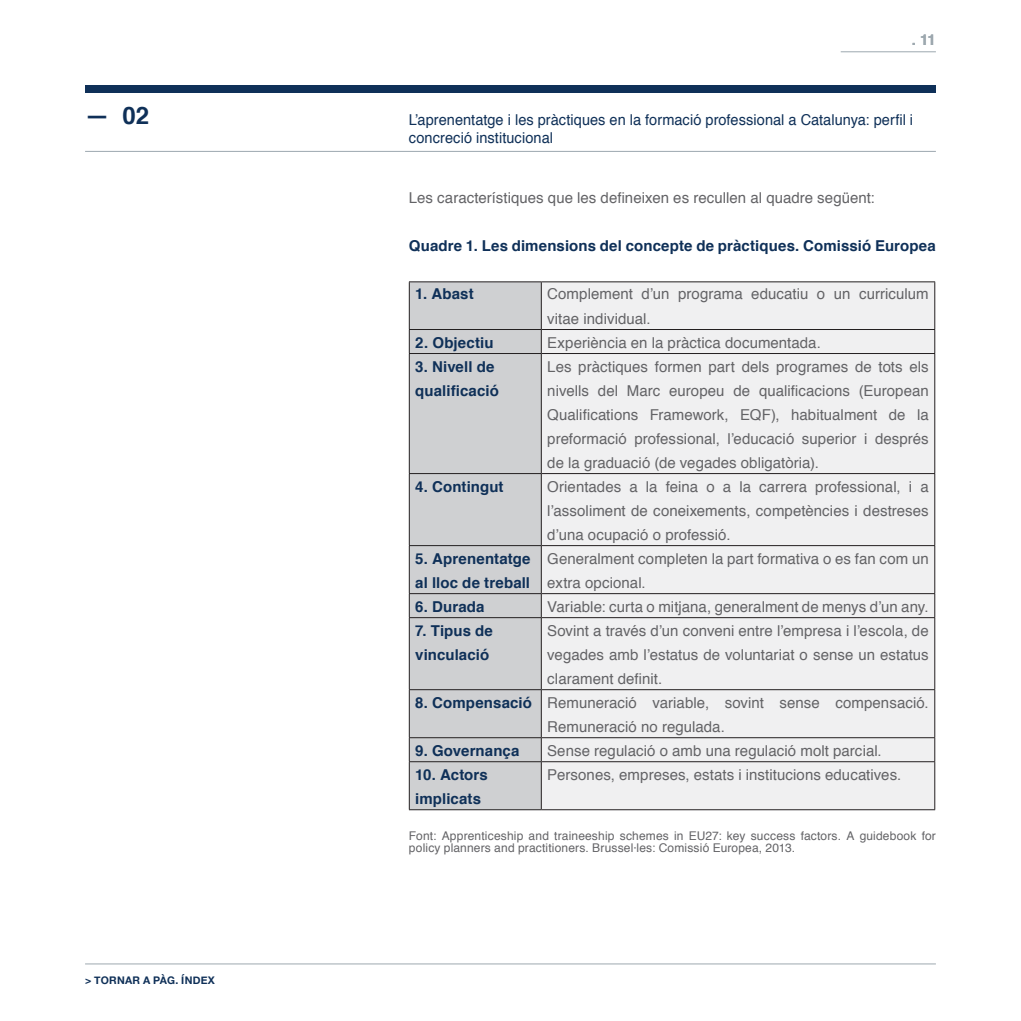
<style>
.page{position:relative;width:1021px;height:1021px;background:#fff}
.page>*{position:absolute;margin:0;border:0;box-sizing:border-box;transform-origin:0 0}
.t1{font:700 24px "Helvetica";color:#0f3058}
.t2{font:15px/24px "Helvetica";letter-spacing:.005em;color:#636366}
.t3{font:700 15px/24px "Helvetica";letter-spacing:.005em;color:#0f3058}
.t4{font:15px/18px "Helvetica";letter-spacing:.005em;color:#0f3058}
.t5{font:700 15px "Helvetica";color:#9da8af}
.t6{font:12px/12px "Helvetica";letter-spacing:.015em;color:#636366}
.t7{font:700 10.5px "Helvetica Neue";letter-spacing:.02em;color:#0f3058}
.s1{font-weight:700;color:#0f3058}
</style>
<div class="page">
<hr style="left:840px;top:51px;width:95px;height:1px;background:#9da8af">
<hr style="left:85px;top:963px;width:850px;height:1px;background:#9da8af">
<div style="left:410px;top:282px;width:131px;height:527px;background:#cfd0d2"></div>
<div style="left:542px;top:282px;width:392px;height:527px;background:#f0f0f1"></div>
<hr style="left:409px;top:281px;width:132px;height:1px;background:#231f20">
<hr style="left:409px;top:282px;width:1px;height:47px;background:#231f20">
<hr style="left:409px;top:329px;width:132px;height:1px;background:#231f20">
<svg style="left:409px;top:330px;width:1px;height:23px"></svg>
<hr style="left:409px;top:353px;width:132px;height:1px;background:#231f20">
<hr style="left:409px;top:354px;width:1px;height:119px;background:#231f20">
<hr style="left:409px;top:473px;width:132px;height:1px;background:#231f20">
<hr style="left:409px;top:474px;width:1px;height:71px;background:#231f20">
<hr style="left:409px;top:545px;width:132px;height:1px;background:#231f20">
<hr style="left:409px;top:546px;width:1px;height:47px;background:#231f20">
<hr style="left:409px;top:593px;width:132px;height:1px;background:#231f20">
<svg style="left:409px;top:594px;width:1px;height:23px"></svg>
<hr style="left:409px;top:617px;width:132px;height:1px;background:#231f20">
<hr style="left:409px;top:618px;width:1px;height:71px;background:#231f20">
<hr style="left:409px;top:689px;width:132px;height:1px;background:#231f20">
<hr style="left:409px;top:690px;width:1px;height:47px;background:#231f20">
<hr style="left:409px;top:737px;width:132px;height:1px;background:#231f20">
<svg style="left:409px;top:738px;width:1px;height:23px"></svg>
<hr style="left:409px;top:761px;width:132px;height:1px;background:#231f20">
<hr style="left:409px;top:762px;width:1px;height:47px;background:#231f20">
<hr style="left:409px;top:809px;width:132px;height:1px;background:#231f20">
<hr style="left:541px;top:281px;width:394px;height:1px;background:#231f20">
<hr style="left:541px;top:282px;width:1px;height:47px;background:#231f20">
<hr style="left:934px;top:282px;width:1px;height:47px;background:#231f20">
<hr style="left:541px;top:329px;width:394px;height:1px;background:#231f20">
<svg style="left:541px;top:330px;width:1px;height:23px"></svg>
<svg style="left:934px;top:330px;width:1px;height:23px"></svg>
<hr style="left:541px;top:353px;width:394px;height:1px;background:#231f20">
<hr style="left:541px;top:354px;width:1px;height:119px;background:#231f20">
<hr style="left:934px;top:354px;width:1px;height:119px;background:#231f20">
<hr style="left:541px;top:473px;width:394px;height:1px;background:#231f20">
<hr style="left:541px;top:474px;width:1px;height:71px;background:#231f20">
<hr style="left:934px;top:474px;width:1px;height:71px;background:#231f20">
<hr style="left:541px;top:545px;width:394px;height:1px;background:#231f20">
<hr style="left:541px;top:546px;width:1px;height:47px;background:#231f20">
<hr style="left:934px;top:546px;width:1px;height:47px;background:#231f20">
<hr style="left:541px;top:593px;width:394px;height:1px;background:#231f20">
<svg style="left:541px;top:594px;width:1px;height:23px"></svg>
<svg style="left:934px;top:594px;width:1px;height:23px"></svg>
<hr style="left:541px;top:617px;width:394px;height:1px;background:#231f20">
<hr style="left:541px;top:618px;width:1px;height:71px;background:#231f20">
<hr style="left:934px;top:618px;width:1px;height:71px;background:#231f20">
<hr style="left:541px;top:689px;width:394px;height:1px;background:#231f20">
<hr style="left:541px;top:690px;width:1px;height:47px;background:#231f20">
<hr style="left:934px;top:690px;width:1px;height:47px;background:#231f20">
<hr style="left:541px;top:737px;width:394px;height:1px;background:#231f20">
<svg style="left:541px;top:738px;width:1px;height:23px"></svg>
<svg style="left:934px;top:738px;width:1px;height:23px"></svg>
<hr style="left:541px;top:761px;width:394px;height:1px;background:#231f20">
<hr style="left:541px;top:762px;width:1px;height:47px;background:#231f20">
<hr style="left:934px;top:762px;width:1px;height:47px;background:#231f20">
<hr style="left:541px;top:809px;width:394px;height:1px;background:#231f20">
<div style="left:85px;top:85px;width:850px;height:8px;background:#0f3058"></div>
<hr style="left:85px;top:151px;width:850px;height:1px;background:#9da8af">
<h1 class="t1" style="left:85px;top:96px;width:66px">— 02</h1>
<p class="t7" style="left:85px;top:971px;width:131px">&gt; TORNAR A PÀG. ÍNDEX</p>
<p class="t5" style="left:911px;top:28px;width:25px">. 11</p>
<p class="t4" style="left:409px;top:111px;width:506px">L’aprenentatge i les pràctiques en la formació professional a Catalunya: perfil i concreció institucional</p>
<p class="t2" style="left:409px;top:187px;width:467px">Les característiques que les defineixen es recullen al quadre següent:</p>
<p class="t3" style="left:409px;top:234px;width:528px">Quadre 1. Les dimensions del concepte de pràctiques. Comissió Europea</p>
<p class="t3" style="left:415px;top:282px;width:60px">1. Abast</p>
<p class="t2" style="left:547px;top:283px;width:383px">Complement d’un programa educatiu o un curriculum vitae individual.</p>
<p class="t3" style="left:415px;top:330px;width:80px">2. Objectiu</p>
<p class="t2" style="left:547px;top:331px;width:275px">Experiència en la pràctica documentada.</p>
<p class="t3" style="left:415px;top:354px;width:85px">3. Nivell de qualificació</p>
<p class="t2" style="left:547px;top:355px;width:383px;text-align:justify">Les pràctiques formen part dels programes de tots els nivells del Marc europeu de qualificacions (European Qualifications Framework, EQF), habitualment de la preformació professional, l’educació superior i després de la graduació (de vegades obligatòria).</p>
<p class="t3" style="left:415px;top:474px;width:90px">4. Contingut</p>
<p class="t2" style="left:547px;top:475px;width:383px;text-align:justify">Orientades a la feina o a la carrera professional, i a l’assoliment de coneixements, competències i destreses d’una ocupació o professió.</p>
<p class="t3" style="left:415px;top:546px;width:117px">5. Aprenentatge al lloc de treball</p>
<p class="t2" style="left:547px;top:547px;width:383px">Generalment completen la part formativa o es fan com un extra opcional.</p>
<p class="t3" style="left:415px;top:594px;width:71px">6. Durada</p>
<p class="t2" style="left:547px;top:595px;width:383px">Variable: curta o mitjana, generalment de menys d’un any.</p>
<p class="t3" style="left:415px;top:618px;width:79px">7. Tipus de vinculació</p>
<p class="t2" style="left:547px;top:619px;width:383px;text-align:justify">Sovint a través d’un conveni entre l’empresa i l’escola, de vegades amb l’estatus de voluntariat o sense un estatus clarament definit.</p>
<p class="t2" style="left:547px;top:691px;width:383px;text-indent:-132px"><span class="s1">8. Compensació</span> Remuneració variable, sovint sense compensació.<br>Remuneració no regulada.</p>
<p class="t3" style="left:415px;top:738px;width:106px">9. Governança</p>
<p class="t2" style="left:547px;top:739px;width:336px">Sense regulació o amb una regulació molt parcial.</p>
<p class="t3" style="left:415px;top:762px;width:74px">10. Actors implicats</p>
<p class="t2" style="left:547px;top:763px;width:355px">Persones, empreses, estats i institucions educatives.</p>
<p class="t6" style="left:409px;top:829px;width:528px">Font: Apprenticeship and traineeship schemes in EU27: key success factors. A guidebook for policy planners and practitioners. Brussel·les: Comissió Europea, 2013.</p>
</div>
